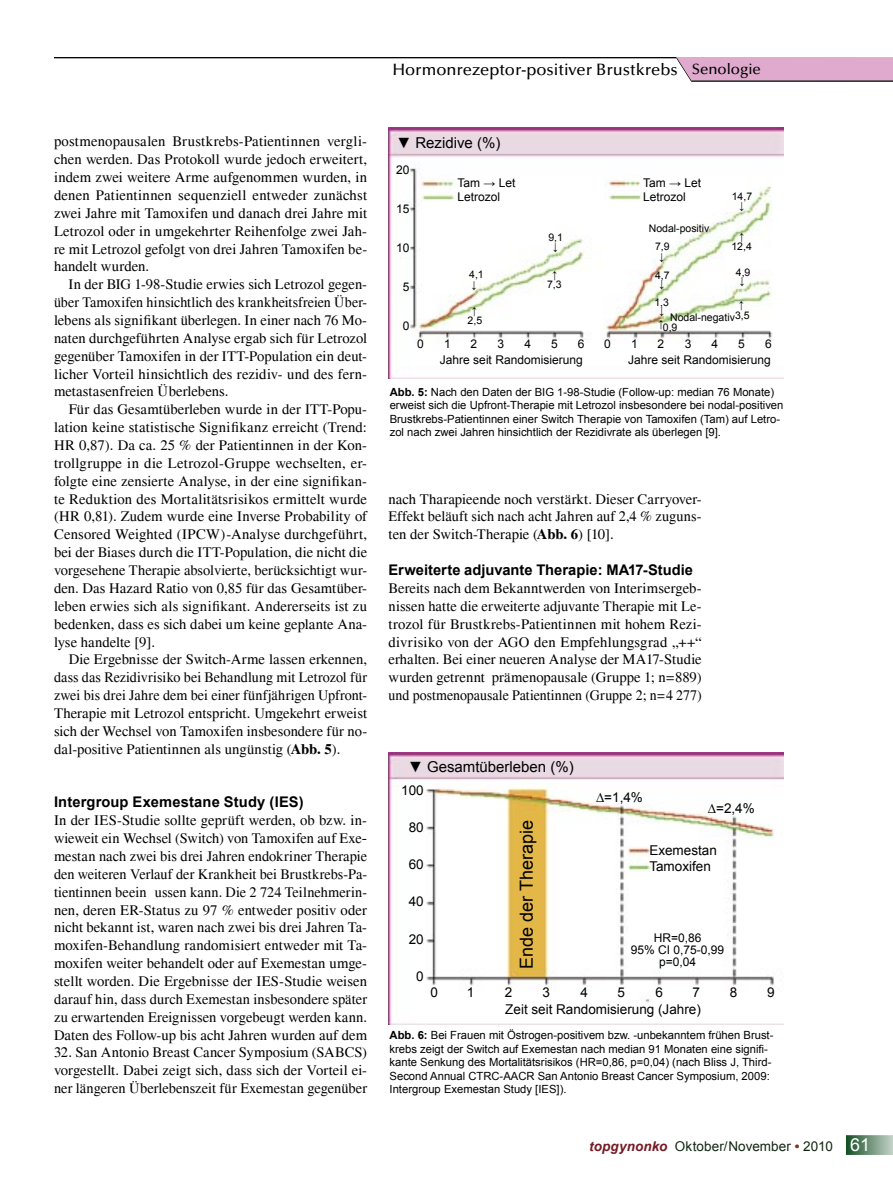
<style>
.page{position:relative;width:893px;height:1191px;background:#fff}
.page>*{position:absolute;margin:0;border:0;box-sizing:border-box;transform-origin:0 0}
.t1{font:18px "Arial";color:#000}
.t2{font:500 16.5px "Optima";color:#000}
.t3{font:15px "Arial";color:#000}
.t4{font:500 15px "Optima";color:#000}
.t5{font:14.7px/17.9px "Times New Roman";color:#000;text-align:justify}
.t6{font:700 14.7px "Arial";color:#000}
.t7{font:13.5px/16.5px "Arial";color:#000}
.t8{font:13.5px "Arial";letter-spacing:.005em;color:#122712}
.t9{font:12px/13.5px "Arial";color:#000}
.t10{font:11.25px/13.5px "Arial";color:#000}
.t11{font:10.5px "Arial";color:#000}
.s1{font-weight:700}
.s2{font-weight:700;font-style:italic;color:#761a25}
.s3{font-weight:700;color:#7f331d}
.s4{font-size:18px;color:#fff}
</style>
<div class="page">
<hr style="left:54px;top:57px;width:622px;height:1px;background:#000">
<svg style="left:676px;top:57px;width:217px;height:25px;background:#d4a5c5"></svg>
<div style="left:846px;top:1135px;width:47px;height:20px;background:linear-gradient(to right,#164f25,#c5d4c9)"></div>
<img style="left:389px;top:128px;width:394px;height:250px">
<img style="left:388px;top:752px;width:395px;height:272px">
<p class="t2" style="left:392px;top:60px;width:287px">Hormonrezeptor-positiver Brustkrebs</p>
<p class="t4" style="left:692px;top:61px;width:71px">Senologie</p>
<p class="t5" style="left:54px;top:133px;width:315px">postmenopausalen Brustkrebs-Patientinnen vergli&shy;chen werden. Das Protokoll wurde jedoch erweitert, indem zwei weitere Arme aufgenommen wurden, in denen Patientinnen sequenziell entweder zunächst zwei Jahre mit Tamoxifen und danach drei Jahre mit Letrozol oder in umgekehrter Reihenfolge zwei Jah&shy;re mit Letrozol gefolgt von drei Jahren Tamoxifen be&shy;handelt wurden.</p>
<p class="t5" style="left:54px;top:275px;width:315px;text-indent:15px">In der BIG 1-98-Studie erwies sich Letrozol gegen&shy;über Tamoxifen hinsichtlich des krankheitsfreien Über&shy;lebens als signifikant überlegen. In einer nach 76 Mo&shy;naten durchgeführten Analyse ergab sich für Letrozol gegenüber Tamoxifen in der ITT-Population ein deut&shy;licher Vorteil hinsichtlich des rezidiv- und des fern&shy;metastasenfreien Überlebens.</p>
<p class="t5" style="left:54px;top:400px;width:315px;text-indent:15px">Für das Gesamtüberleben wurde in der ITT-Popu&shy;lation keine statistische Signifikanz erreicht (Trend:<br>HR 0,87). Da ca. 25 % der Patientinnen in der Kon&shy;trollgruppe in die Letrozol-Gruppe wechselten, er&shy;folgte eine zensierte Analyse, in der eine signifikan&shy;te Reduktion des Mortalitätsrisikos ermittelt wurde (HR 0,81). Zudem wurde eine Inverse Probability of Censored Weighted (IPCW)-Analyse durchgeführt, bei der Biases durch die ITT-Population, die nicht die vorgesehene Therapie absolvierte, berücksichtigt wur&shy;den. Das Hazard Ratio von 0,85 für das Gesamtüber&shy;leben erwies sich als signifikant. Andererseits ist zu bedenken, dass es sich dabei um keine geplante Ana&shy;lyse handelte [9].</p>
<p class="t5" style="left:54px;top:650px;width:315px;text-indent:15px">Die Ergebnisse der Switch-Arme lassen erkennen, dass das Rezidivrisiko bei Behandlung mit Letrozol für zwei bis drei Jahre dem bei einer fünfjährigen Upfront-Therapie mit Letrozol entspricht. Umgekehrt erweist sich der Wechsel von Tamoxifen insbesondere für no&shy;dal-positive Patientinnen als ungünstig (<span class="s1">Abb. 5</span>).</p>
<p class="t6" style="left:54px;top:792px;width:251px">Intergroup Exemestane Study (IES)</p>
<p class="t5" style="left:54px;top:811px;width:315px">In der IES-Studie sollte geprüft werden, ob bzw. in&shy;wieweit ein Wechsel (Switch) von Tamoxifen auf Exe&shy;mestan nach zwei bis drei Jahren endokriner Therapie den weiteren Verlauf der Krankheit bei Brustkrebs-Pa&shy;tientinnen beeinflussen kann. Die 2 724 Teilnehmerin&shy;nen, deren ER-Status zu 97 % entweder positiv oder nicht bekannt ist, waren nach zwei bis drei Jahren Ta&shy;moxifen-Behandlung randomisiert entweder mit Ta&shy;moxifen weiter behandelt oder auf Exemestan umge&shy;stellt worden. Die Ergebnisse der IES-Studie weisen darauf hin, dass durch Exemestan insbesondere später zu erwartenden Ereignissen vorgebeugt werden kann.<br>Daten des Follow-up bis acht Jahren wurden auf dem</p>
<p class="t5" style="left:54px;top:1043px;width:315px">32. San Antonio Breast Cancer Symposium (SABCS) vorgestellt. Dabei zeigt sich, dass sich der Vorteil ei&shy;ner längeren Überlebenszeit für Exemestan gegenüber</p>
<p class="t3" style="left:396px;top:133px;width:106px">▼ Rezidive (%)</p>
<p class="t9" style="left:396px;top:163px;width:15px">20</p>
<p class="t9" style="left:396px;top:202px;width:15px">15</p>
<p class="t9" style="left:396px;top:241px;width:15px">10</p>
<p class="t9" style="left:403px;top:280px;width:8px">5</p>
<p class="t9" style="left:403px;top:319px;width:8px">0</p>
<p class="t9" style="left:457px;top:176px;width:60px">Tam → Let<br>Letrozol</p>
<p class="t9" style="left:643px;top:176px;width:60px">Tam → Let<br>Letrozol</p>
<p class="t11" style="left:732px;top:190px;width:22px">14,7</p>
<p class="t11" style="left:739px;top:198px;width:7px">↓</p>
<p class="t11" style="left:469px;top:268px;width:16px">4,1</p>
<p class="t11" style="left:471px;top:278px;width:7px">↓</p>
<p class="t11" style="left:548px;top:230px;width:16px">9,1</p>
<p class="t11" style="left:553px;top:239px;width:7px">↓</p>
<p class="t11" style="left:552px;top:267px;width:7px">↑</p>
<p class="t11" style="left:547px;top:277px;width:16px">7,3</p>
<p class="t11" style="left:649px;top:221px;width:62px">Nodal-positiv</p>
<p class="t11" style="left:655px;top:240px;width:16px">7,9</p>
<p class="t11" style="left:655px;top:269px;width:16px">4,7</p>
<p class="t11" style="left:659px;top:249px;width:7px">↓</p>
<p class="t11" style="left:659px;top:276px;width:7px">↓</p>
<p class="t11" style="left:739px;top:230px;width:7px">↑</p>
<p class="t11" style="left:731px;top:240px;width:22px">12,4</p>
<p class="t11" style="left:736px;top:266px;width:16px">4,9</p>
<p class="t11" style="left:739px;top:274px;width:7px">↓</p>
<p class="t11" style="left:472px;top:303px;width:7px">↑</p>
<p class="t11" style="left:468px;top:313px;width:16px">2,5</p>
<p class="t11" style="left:654px;top:295px;width:16px">1,3</p>
<p class="t11" style="left:739px;top:297px;width:7px">↑</p>
<p class="t11" style="left:659px;top:304px;width:7px">↓</p>
<p class="t11" style="left:735px;top:308px;width:16px">3,5</p>
<p class="t11" style="left:670px;top:311px;width:66px">Nodal-negativ</p>
<p class="t11" style="left:658px;top:320px;width:21px">↑0,9</p>
<p class="t9" style="left:417px;top:337px;width:8px">0</p>
<p class="t9" style="left:444px;top:337px;width:8px">1</p>
<p class="t9" style="left:470px;top:337px;width:8px">2</p>
<p class="t9" style="left:498px;top:337px;width:8px">3</p>
<p class="t9" style="left:524px;top:337px;width:8px">4</p>
<p class="t9" style="left:551px;top:337px;width:8px">5</p>
<p class="t9" style="left:578px;top:337px;width:8px">6</p>
<p class="t9" style="left:604px;top:337px;width:8px">0</p>
<p class="t9" style="left:631px;top:337px;width:8px">1</p>
<p class="t9" style="left:658px;top:337px;width:8px">2</p>
<p class="t9" style="left:685px;top:337px;width:8px">3</p>
<p class="t9" style="left:712px;top:337px;width:8px">4</p>
<p class="t9" style="left:738px;top:337px;width:8px">5</p>
<p class="t9" style="left:765px;top:337px;width:8px">6</p>
<p class="t9" style="left:440px;top:353px;width:144px">Jahre seit Randomisierung</p>
<p class="t9" style="left:628px;top:353px;width:144px">Jahre seit Randomisierung</p>
<p class="t10" style="left:390px;top:385px;width:395px"><span class="s1">Abb. 5:</span> Nach den Daten der BIG 1-98-Studie (Follow-up: median 76 Monate) erweist sich die Upfront-Therapie mit Letrozol insbesondere bei nodal-positiven Brustkrebs-Patientinnen einer Switch Therapie von Tamoxifen (Tam) auf Letro&shy;zol nach zwei Jahren hinsichtlich der Rezidivrate als überlegen [9].</p>
<p class="t5" style="left:388px;top:490px;width:315px">nach Tharapieende noch verstärkt. Dieser Carryover-Effekt beläuft sich nach acht Jahren auf 2,4 % zuguns&shy;ten der Switch-Therapie (<span class="s1">Abb. 6</span>) [10].</p>
<p class="t6" style="left:388px;top:560px;width:306px">Erweiterte adjuvante Therapie: MA17-Studie</p>
<p class="t5" style="left:388px;top:579px;width:315px">Bereits nach dem Bekanntwerden von Interimsergeb&shy;nissen hatte die erweiterte adjuvante Therapie mit Le&shy;trozol für Brustkrebs-Patientinnen mit hohem Rezi&shy;divrisiko von der AGO den Empfehlungsgrad „++“ erhalten. Bei einer neueren Analyse der MA17-Studie wurden getrennt prämenopausale (Gruppe 1; n=889) und postmenopausale Patientinnen (Gruppe 2; n=4 277)</p>
<p class="t3" style="left:408px;top:756px;width:167px">▼ Gesamtüberleben (%)</p>
<p class="t7" style="left:401px;top:782px;width:24px">100</p>
<p class="t7" style="left:409px;top:819px;width:17px">80</p>
<p class="t7" style="left:409px;top:856px;width:17px">60</p>
<p class="t7" style="left:409px;top:893px;width:17px">40</p>
<p class="t7" style="left:409px;top:930px;width:17px">20</p>
<p class="t7" style="left:416px;top:968px;width:9px">0</p>
<p class="t1" style="left:515px;top:969px;width:150px;rotate:-90deg">Ende der Therapie</p>
<p class="t7" style="left:596px;top:789px;width:48px">∆=1,4%</p>
<p class="t7" style="left:708px;top:799px;width:48px">∆=2,4%</p>
<p class="t7" style="left:649px;top:842px;width:69px">Exemestan<br>Tamoxifen</p>
<p class="t9" style="left:631px;top:932px;width:95px;line-height:12px;text-align:center">HR=0,86<br>95% CI 0,75-0,99 p=0,04</p>
<p class="t7" style="left:431px;top:984px;width:9px">0</p>
<p class="t7" style="left:467px;top:984px;width:9px">1</p>
<p class="t7" style="left:505px;top:984px;width:9px">2</p>
<p class="t7" style="left:543px;top:984px;width:9px">3</p>
<p class="t7" style="left:580px;top:984px;width:9px">4</p>
<p class="t7" style="left:617px;top:984px;width:9px">5</p>
<p class="t7" style="left:655px;top:984px;width:9px">6</p>
<p class="t7" style="left:692px;top:984px;width:9px">7</p>
<p class="t7" style="left:730px;top:984px;width:9px">8</p>
<p class="t7" style="left:767px;top:984px;width:9px">9</p>
<p class="t7" style="left:505px;top:1001px;width:197px">Zeit seit Randomisierung (Jahre)</p>
<p class="t10" style="left:390px;top:1028px;width:385px"><span class="s1">Abb. 6:</span> Bei Frauen mit Östrogen-positivem bzw. -unbekanntem frühen Brust&shy;krebs zeigt der Switch auf Exemestan nach median 91 Monaten eine signifi&shy;kante Senkung des Mortalitätsrisikos (HR=0,86, p=0,04) (nach Bliss J, Third-Second Annual CTRC-AACR San Antonio Breast Cancer Symposium, 2009:<br>Intergroup Exemestan Study [IES]).</p>
<p class="t8" style="left:589px;top:1137px;width:283px"><span class="s2">topgynonko</span> Oktober/November <span class="s3">•</span> 2010 <span class="s4">61</span></p>
</div>
